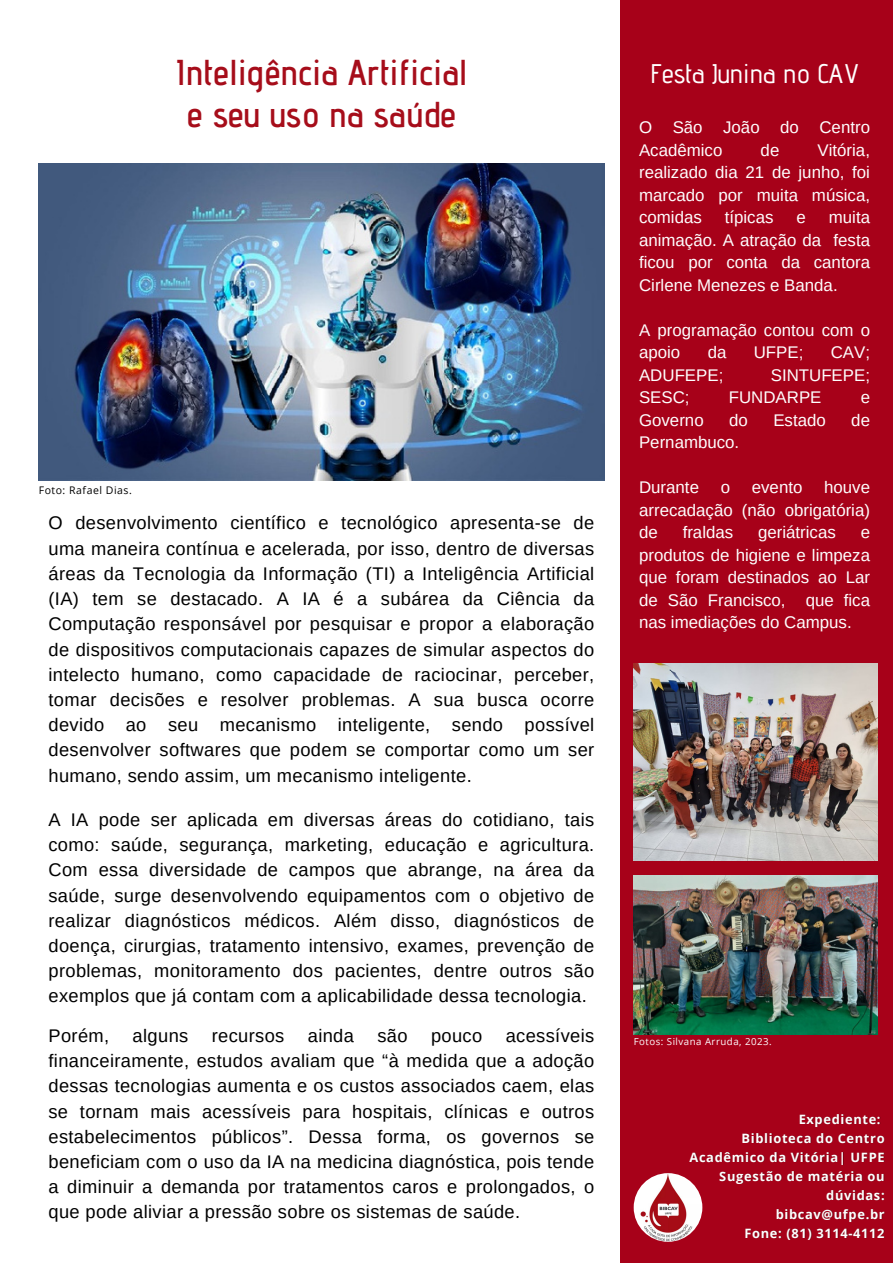
<style>
.page{position:relative;width:893px;height:1264px;background:#fff}
.page>*{position:absolute;margin:0;border:0;box-sizing:border-box;transform-origin:0 0}
.t1{font:600 36px "Advent Pro";color:#a60d1a}
.t2{font:500 27px "Advent Pro";color:#fff}
.t3{font:18.3px/25.2px "Arimo";letter-spacing:.02em;color:#000;text-align:justify}
.t4{font:16.8px/22.5px "Arimo";color:#fefefe;text-align:justify}
.t5{font:700 12.9px/19px "Open Sans";letter-spacing:.05em;color:#fff;text-align:right}
.t6{font:10.5px "Open Sans";letter-spacing:.05em;color:#000}
.t7{font:9.6px "Open Sans";letter-spacing:.05em;color:#fefefe}
</style>
<div class="page">
<div style="left:620px;top:0;width:272px;height:1262px;background:#a70119"></div>
<img style="left:633px;top:1173px;width:69px;height:68px;border-radius:50%">
<img style="left:633px;top:663px;width:244px;height:197px">
<img style="left:633px;top:875px;width:244px;height:159px">
<img style="left:39px;top:164px;width:565px;height:317px">
<p class="t1" style="left:175px;top:50px;width:294px">Inteligência Artificial</p>
<p class="t1" style="left:187px;top:92px;width:270px">e seu uso na saúde</p>
<p class="t6" style="left:39px;top:483px;width:95px">Foto: Rafael Dias.</p>
<p class="t3" style="left:48px;top:510px;width:547px">O desenvolvimento científico e tecnológico apresenta-se de uma maneira contínua e acelerada, por isso, dentro de diversas áreas da Tecnologia da Informação (TI) a Inteligência Artificial (IA) tem se destacado. A IA é a subárea da Ciência da Computação responsável por pesquisar e propor a elaboração de dispositivos computacionais capazes de simular aspectos do intelecto humano, como capacidade de raciocinar, perceber, tomar decisões e resolver problemas. A sua busca ocorre devido ao seu mecanismo inteligente, sendo possível desenvolver softwares que podem se comportar como um ser humano, sendo assim, um mecanismo inteligente.</p>
<p class="t3" style="left:48px;top:807px;width:547px">A IA pode ser aplicada em diversas áreas do cotidiano, tais como: saúde, segurança, marketing, educação e agricultura.<br>Com essa diversidade de campos que abrange, na área da saúde, surge desenvolvendo equipamentos com o objetivo de realizar diagnósticos médicos. Além disso, diagnósticos de doença, cirurgias, tratamento intensivo, exames, prevenção de problemas, monitoramento dos pacientes, dentre outros são exemplos que já contam com a aplicabilidade dessa tecnologia.</p>
<p class="t3" style="left:48px;top:1023px;width:62px">Porém,</p>
<p class="t3" style="left:133px;top:1023px;width:57px">alguns</p>
<p class="t3" style="left:212px;top:1023px;width:74px">recursos</p>
<p class="t3" style="left:308px;top:1023px;width:48px">ainda</p>
<p class="t3" style="left:377px;top:1023px;width:32px">são</p>
<p class="t3" style="left:431px;top:1023px;width:53px">pouco</p>
<p class="t3" style="left:48px;top:1023px;width:547px;text-indent:457px">acessíveis financeiramente, estudos avaliam que “à medida que a adoção dessas tecnologias aumenta e os custos associados caem, elas se tornam mais acessíveis para hospitais, clínicas e outros estabelecimentos públicos”. Dessa forma, os governos se beneficiam com o uso da IA na medicina diagnóstica, pois tende a diminuir a demanda por tratamentos caros e prolongados, o que pode aliviar a pressão sobre os sistemas de saúde.</p>
<p class="t2" style="left:650px;top:57px;width:210px">Festa Junina no CAV</p>
<p class="t4" style="left:639px;top:116px;width:232px">O São João do Centro<br>Acadêmico</p>
<p class="t4" style="left:639px;top:139px;width:232px;text-indent:178px">Vitória, realizado dia 21 de junho, foi marcado por muita música, comidas</p>
<p class="t4" style="left:760px;top:139px;width:20px">de</p>
<p class="t4" style="left:724px;top:206px;width:50px">típicas</p>
<p class="t4" style="left:796px;top:206px;width:11px">e</p>
<p class="t4" style="left:639px;top:206px;width:232px;text-indent:190px">muita animação. A atração da festa ficou por conta da cantora Cirlene Menezes e Banda.</p>
<p class="t4" style="left:639px;top:319px;width:232px">A programação contou com o apoio</p>
<p class="t4" style="left:707px;top:341px;width:20px">da</p>
<p class="t4" style="left:753px;top:341px;width:51px">UFPE;</p>
<p class="t4" style="left:830px;top:341px;width:41px">CAV;</p>
<p class="t4" style="left:639px;top:364px;width:86px">ADUFEPE;</p>
<p class="t4" style="left:770px;top:364px;width:101px">SINTUFEPE;</p>
<p class="t4" style="left:639px;top:386px;width:52px">SESC;</p>
<p class="t4" style="left:728px;top:386px;width:94px">FUNDARPE</p>
<p class="t4" style="left:860px;top:386px;width:11px">e</p>
<p class="t4" style="left:639px;top:408px;width:66px">Governo</p>
<p class="t4" style="left:729px;top:408px;width:20px">do</p>
<p class="t4" style="left:773px;top:408px;width:54px">Estado</p>
<p class="t4" style="left:851px;top:408px;width:20px">de</p>
<p class="t4" style="left:639px;top:431px;width:102px">Pernambuco.</p>
<p class="t4" style="left:639px;top:476px;width:61px">Durante</p>
<p class="t4" style="left:720px;top:476px;width:11px">o</p>
<p class="t4" style="left:751px;top:476px;width:52px">evento</p>
<p class="t4" style="left:639px;top:476px;width:232px;text-indent:185px">houve arrecadação (não obrigatória) de</p>
<p class="t4" style="left:682px;top:521px;width:52px">fraldas</p>
<p class="t4" style="left:758px;top:521px;width:79px">geriátricas</p>
<p class="t4" style="left:639px;top:521px;width:232px;text-indent:221px">e produtos de higiene e limpeza que foram destinados ao Lar de São Francisco, que fica nas imediações do Campus.</p>
<p class="t7" style="left:633px;top:1034px;width:139px">Fotos: Silvana Arruda, 2023.</p>
<p class="t5" style="left:798px;top:1109px;width:83px">Expediente:</p>
<p class="t5" style="left:741px;top:1128px;width:145px">Biblioteca do Centro</p>
<p class="t5" style="left:689px;top:1147px;width:197px">Acadêmico da Vitória| UFPE</p>
<p class="t5" style="left:719px;top:1166px;width:167px">Sugestão de matéria ou dúvidas:</p>
<p class="t5" style="left:775px;top:1204px;width:110px">bibcav@ufpe.br</p>
<p class="t5" style="left:744px;top:1223px;width:142px">Fone: (81) 3114-4112</p>
</div>
